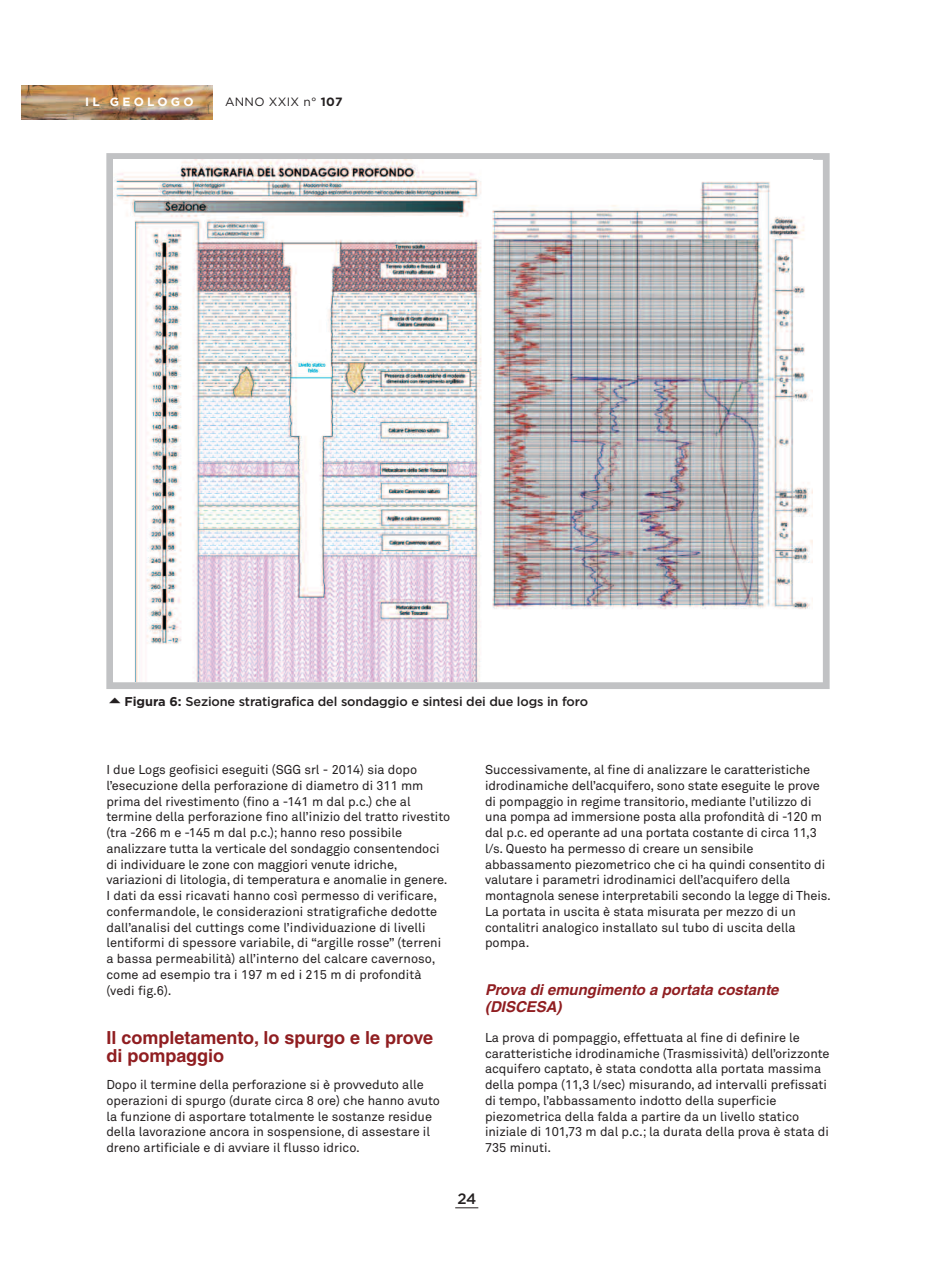
<style>
.page{position:relative;width:936px;height:1276px;background:#fff}
.page>*{position:absolute;margin:0;border:0;box-sizing:border-box;transform-origin:0 0}
.t1{font:700 18px/18px "Helvetica LT Std";color:#901e21}
.t2{font:italic 700 15px/16.5px "Helvetica LT Std";color:#901e21}
.t3{font:500 15px "Gotham HTF";color:#231f20}
.t4{font:12.75px/15.8px "Akkurat";color:#231f20}
.t5{font:500 12.75px "Gotham HTF";letter-spacing:-.01em;color:#231f20}
.t6{font:12px "Gotham HTF";letter-spacing:.025em;color:#231f20}
.t7{font:700 12px "Gotham HTF";letter-spacing:.27em;color:#fff}
.s1{font-weight:700}
</style>
<div class="page">
<svg style="left:455px;top:1207px;width:23px;height:1px"></svg>
<img style="left:21px;top:85px;width:192px;height:34px">
<svg style="left:106px;top:153px;width:723px;height:536px;fill:#c1c2c4"></svg>
<img style="left:113px;top:160px;width:699px;height:522px">
<p class="t7" style="left:85px;top:95px;width:110px">IL GEOLOGO</p>
<p class="t6" style="left:225px;top:95px;width:119px">ANNO XXIX n° <span class="s1">107</span></p>
<p class="t5" style="left:124px;top:694px;width:465px"><span class="s1">Figura 6:</span> Sezione stratigrafica del sondaggio e sintesi dei due logs in foro</p>
<p class="t4" style="left:106px;top:762px;width:345px">I due Logs geofisici eseguiti (SGG srl - 2014) sia dopo l’esecuzione della perforazione di diametro di 311 mm prima del rivestimento (fino a -141 m dal p.c.) che al termine della perforazione fino all’inizio del tratto rivestito (tra -266 m e -145 m dal p.c.); hanno reso possibile analizzare tutta la verticale del sondaggio consentendoci di individuare le zone con maggiori venute idriche, variazioni di litologia, di temperatura e anomalie in genere.<br>I dati da essi ricavati hanno così permesso di verificare, confermandole, le considerazioni stratigrafiche dedotte dall’analisi del cuttings come l’individuazione di livelli lentiformi di spessore variabile, di “argille rosse” (terreni a bassa permeabilità) all’interno del calcare cavernoso, come ad esempio tra i 197 m ed i 215 m di profondità (vedi fig.6).</p>
<h1 class="t1" style="left:106px;top:1030px;width:328px">Il completamento, lo spurgo e le prove di pompaggio</h1>
<p class="t4" style="left:106px;top:1077px;width:335px">Dopo il termine della perforazione si è provveduto alle operazioni di spurgo (durate circa 8 ore) che hanno avuto la funzione di asportare totalmente le sostanze residue della lavorazione ancora in sospensione, di assestare il dreno artificiale e di avviare il flusso idrico.</p>
<p class="t4" style="left:485px;top:762px;width:347px">Successivamente, al fine di analizzare le caratteristiche idrodinamiche dell’acquifero, sono state eseguite le prove di pompaggio in regime transitorio, mediante l’utilizzo di una pompa ad immersione posta alla profondità di -120 m dal p.c. ed operante ad una portata costante di circa 11,3 l/s. Questo ha permesso di creare un sensibile abbassamento piezometrico che ci ha quindi consentito di valutare i parametri idrodinamici dell’acquifero della montagnola senese interpretabili secondo la legge di Theis.<br>La portata in uscita è stata misurata per mezzo di un contalitri analogico installato sul tubo di uscita della pompa.</p>
<p class="t2" style="left:485px;top:983px;width:298px">Prova di emungimento a portata costante (DISCESA)</p>
<p class="t4" style="left:485px;top:1030px;width:346px">La prova di pompaggio, effettuata al fine di definire le caratteristiche idrodinamiche (Trasmissività) dell’orizzonte acquifero captato, è stata condotta alla portata massima della pompa (11,3 l/sec) misurando, ad intervalli prefissati di tempo, l’abbassamento indotto della superficie piezometrica della falda a partire da un livello statico iniziale di 101,73 m dal p.c.; la durata della prova è stata di 735 minuti.</p>
<p class="t3" style="left:457px;top:1189px;width:20px">24</p>
</div>
